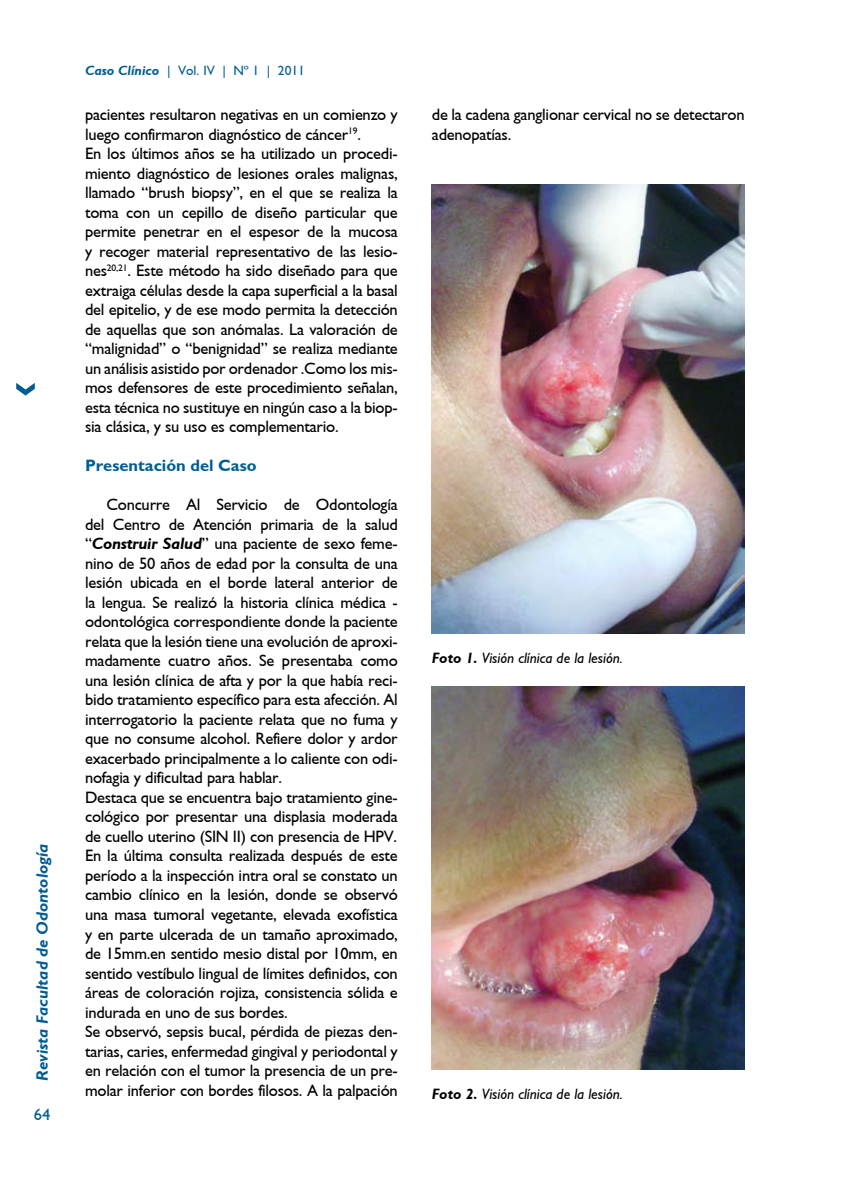
<style>
.page{position:relative;width:851px;height:1191px;background:#fff}
.page>*{position:absolute;margin:0;border:0;box-sizing:border-box;transform-origin:0 0}
.t1{font:16.5px/19.5px "Gill Sans";letter-spacing:-.015em;color:#000}
.t2{font:italic 700 16.5px "Gill Sans";color:#005d92}
.t3{font:700 16.5px "Gill Sans";color:#005d92}
.t4{font:16.5px "Gill Sans";color:#005d92}
.t5{font:italic 15px "Gill Sans";color:#000}
.t6{font:13.5px "Gill Sans";color:#005d92}
.s1{font-weight:700;font-style:italic}
.s2{font-weight:700}
</style>
<div class="page">
<img style="left:432px;top:184px;width:312px;height:450px">
<img style="left:432px;top:687px;width:312px;height:382px">
<svg style="left:16px;top:383px;width:19px;height:12px"></svg>
<p class="t2" style="left:33px;top:1080px;width:239px;rotate:-90deg">Revista Facultad de Odontología</p>
<p class="t4" style="left:34px;top:1104px;width:18px">64</p>
<p class="t6" style="left:85px;top:63px;width:221px"><span class="s1">Caso Clínico</span> | Vol. IV | Nº 1 | 2011</p>
<p class="t1" style="left:85px;top:105px;width:314px">pacientes resultaron negativas en un comienzo y luego confirmaron diagnóstico de cáncer<sup>19</sup>.<br>En los últimos años se ha utilizado un procedi&shy;miento diagnóstico de lesiones orales malignas, llamado “brush biopsy”, en el que se realiza la toma con un cepillo de diseño particular que permite penetrar en el espesor de la mucosa y recoger material representativo de las lesio&shy;nes<sup>20,21</sup>. Este método ha sido diseñado para que extraiga células desde la capa superficial a la basal del epitelio, y de ese modo permita la detección de aquellas que son anómalas. La valoración de “malignidad” o “benignidad” se realiza mediante un análisis asistido por ordenador .Como los mis&shy;mos defensores de este procedimiento señalan, esta técnica no sustituye en ningún caso a la biop&shy;sia clásica, y su uso es complementario.</p>
<p class="t3" style="left:85px;top:456px;width:173px">Presentación del Caso</p>
<p class="t1" style="left:85px;top:495px;width:314px;text-indent:21px">Concurre Al Servicio de Odontología del Centro de Atención primaria de la salud “<span class="s1">Construir Salud</span>” una paciente de sexo feme&shy;nino de 50 años de edad por la consulta de una lesión ubicada en el borde lateral anterior de la lengua. Se realizó la historia clínica médica - odontológica correspondiente donde la paciente relata que la lesión tiene una evolución de aproxi&shy;madamente cuatro años. Se presentaba como una lesión clínica de afta y por la que había reci&shy;bido tratamiento específico para esta afección. Al interrogatorio la paciente relata que no fuma y que no consume alcohol. Refiere dolor y ardor exacerbado principalmente a lo caliente con odi&shy;nofagia y dificultad para hablar.<br>Destaca que se encuentra bajo tratamiento gine&shy;cológico por presentar una displasia moderada de cuello uterino (SIN II) con presencia de HPV.<br>En la última consulta realizada después de este período a la inspección intra oral se constato un cambio clínico en la lesión, donde se observó una masa tumoral vegetante, elevada exofística y en parte ulcerada de un tamaño aproximado, de 15mm.en sentido mesio distal por 10mm, en sentido vestíbulo lingual de límites definidos, con áreas de coloración rojiza, consistencia sólida e indurada en uno de sus bordes.<br>Se observó, sepsis bucal, pérdida de piezas den&shy;tarias, caries, enfermedad gingival y periodontal y en relación con el tumor la presencia de un pre&shy;molar inferior con bordes filosos. A la palpación</p>
<p class="t1" style="left:432px;top:105px;width:314px">de la cadena ganglionar cervical no se detectaron adenopatías.</p>
<p class="t5" style="left:432px;top:649px;width:192px"><span class="s2">Foto 1.</span> Visión clínica de la lesión.</p>
<p class="t5" style="left:432px;top:1085px;width:192px"><span class="s2">Foto 2.</span> Visión clínica de la lesión.</p>
</div>
